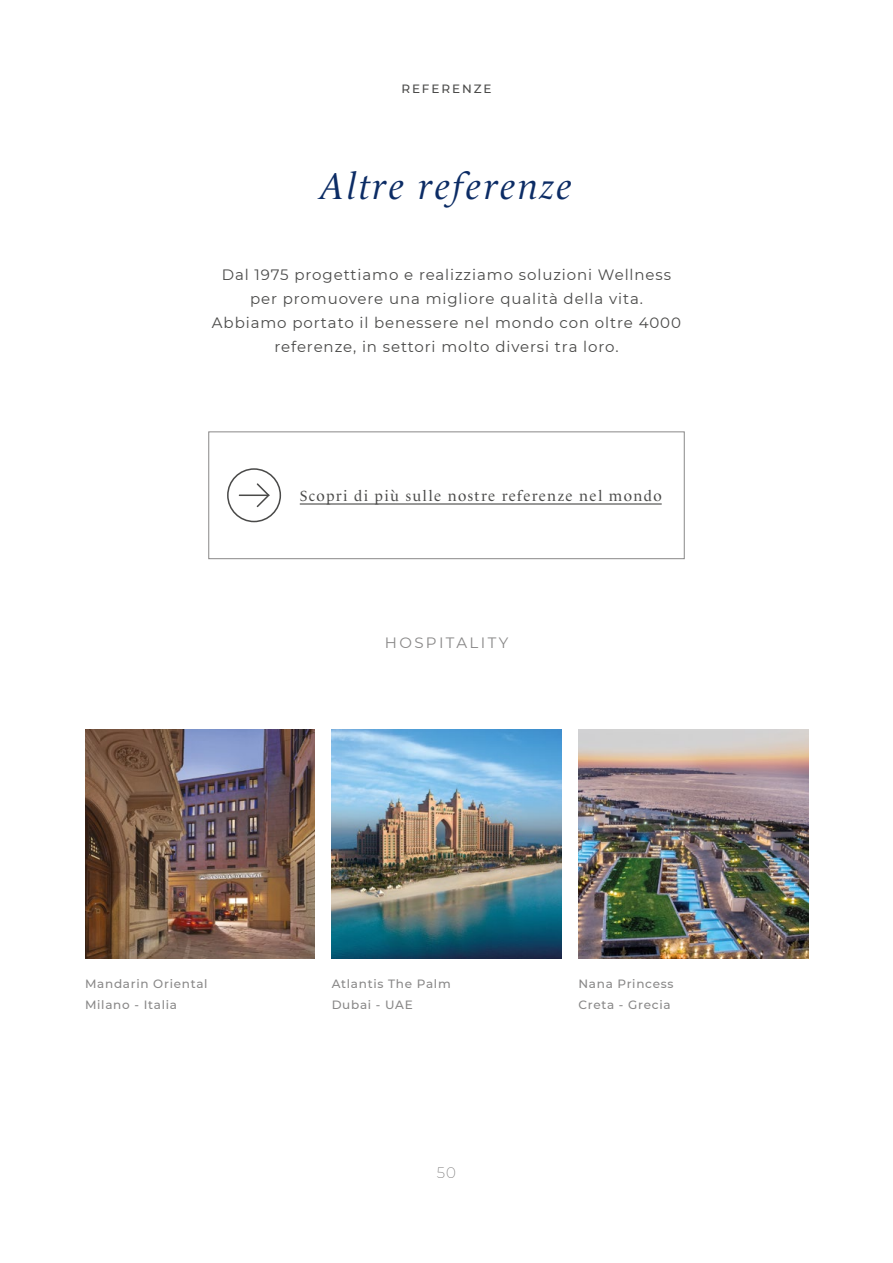
<style>
.page{position:relative;width:893px;height:1263px;background:#fff}
.page>*{position:absolute;margin:0;border:0;box-sizing:border-box;transform-origin:0 0}
.t1{font:italic 37.5px "Le Monde Livre Std";letter-spacing:.06em;color:#0c2c65}
.t2{font:15px/24px "Montserrat";letter-spacing:.06em;color:#4a4a49;text-align:center}
.t3{font:15px "Le Monde Livre Std";letter-spacing:.09em;color:#4a4a49}
.t4{font:15px "Montserrat";letter-spacing:.16em;color:#898888}
.t5{font:200 15px "Montserrat";color:#706f6f}
.t6{font:500 12px/21px "Montserrat";letter-spacing:.06em;color:#898888}
.t7{font:500 12px "Montserrat";letter-spacing:.16em;color:#4a4a49}
</style>
<div class="page">
<img style="left:85px;top:729px;width:230px;height:230px">
<img style="left:578px;top:729px;width:230px;height:230px">
<img style="left:332px;top:729px;width:229px;height:230px">
<div style="left:208px;top:431px;width:477px;height:128px;border:1px solid #898888"></div>
<hr style="left:300px;top:503px;width:362px;height:2px;background:#4a4a49">
<svg style="left:227px;top:468px;width:54px;height:54px"></svg>
<hr style="left:239px;top:494px;width:30px;height:2px;background:#4a4a49">
<p class="t7" style="left:401px;top:81px;width:92px">REFERENZE</p>
<h1 class="t1" style="left:320px;top:164px;width:253px">Altre referenze</h1>
<p class="t2" style="left:212px;top:262px;width:471px">Dal 1975 progettiamo e realizziamo soluzioni Wellness per promuovere una migliore qualità della vita.<br>Abbiamo portato il benessere nel mondo con oltre 4000 referenze, in settori molto diversi tra loro.</p>
<p class="t3" style="left:300px;top:487px;width:363px">Scopri di più sulle nostre referenze nel mondo</p>
<p class="t4" style="left:385px;top:632px;width:125px">HOSPITALITY</p>
<p class="t6" style="left:85px;top:973px;width:124px">Mandarin Oriental<br>Milano - Italia</p>
<p class="t6" style="left:578px;top:973px;width:97px">Nana Princess<br>Creta - Grecia</p>
<p class="t6" style="left:332px;top:973px;width:120px">Atlantis The Palm<br>Dubai - UAE</p>
<p class="t5" style="left:437px;top:1162px;width:21px">50</p>
</div>
